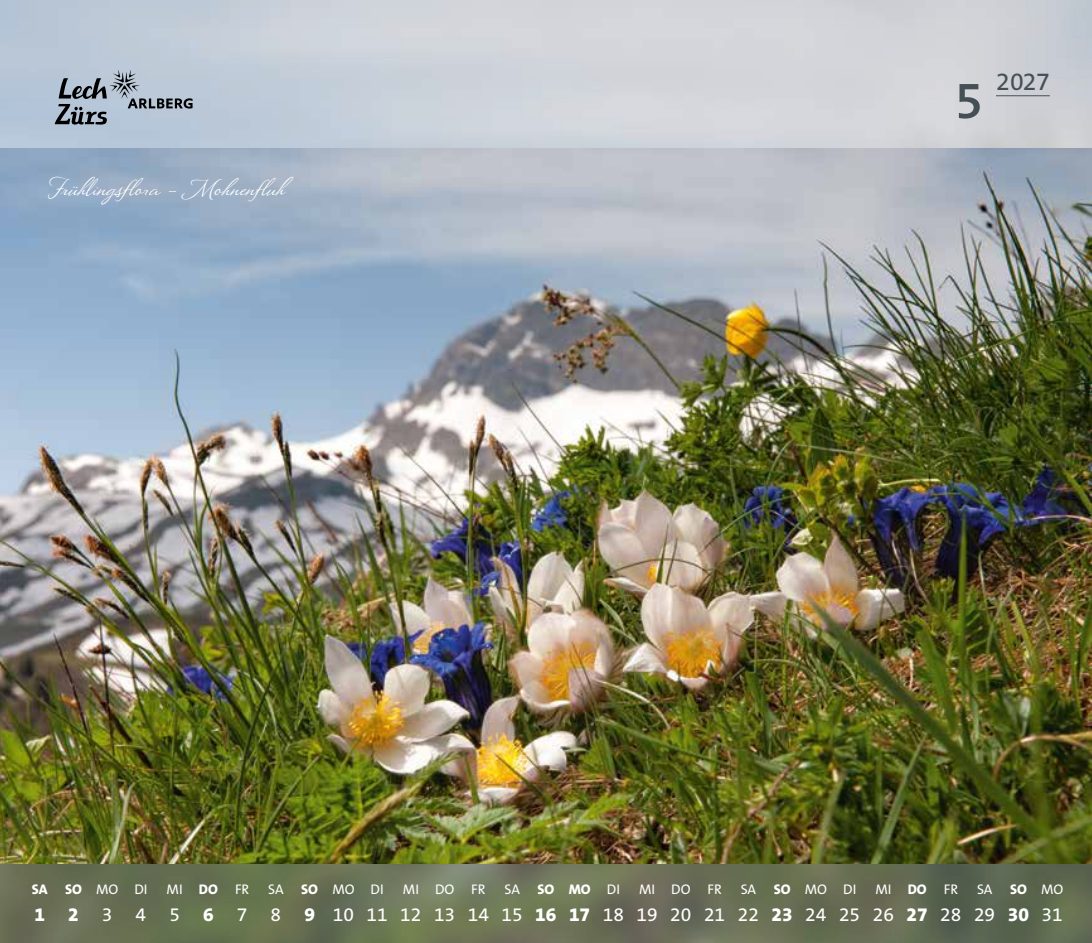
<style>
.page{position:relative;width:1092px;height:943px;background:#fff}
.page>*{position:absolute;margin:0;border:0;box-sizing:border-box;transform-origin:0 0}
.t1{font:600 52.32px "The Sans B W6";color:#445055}
.t2{font:28px "Montague Script";color:#fff}
.t3{font:25.03px "The Sans B W5 Plain";color:#445055}
.t4{font:19.25px "The Sans B W5 Plain";color:#fff}
.t5{font:14px "The Sans B W5 Plain";color:#fff}
.t6{font:800 14px "The Sans B W8";color:#fff}
.s1{font-family:"The Sans B W5 Plain";font-weight:400}
.s2{font-family:"The Sans B W8";font-weight:800}
</style>
<div class="page">
<img style="left:0;top:0;width:1091px;height:149px">
<svg style="left:0;top:863px;width:1091px;height:80px;background:#676f53"></svg>
<img style="left:0;top:149px;width:1091px;height:714px">
<hr style="left:995px;top:95px;width:54px;height:1px;background:#445055">
<svg style="left:55px;top:70px;width:137px;height:55px;background:#98a5b2"></svg>
<h2 class="t2" style="left:49px;top:169px;width:237px">Frühlingsflora - Mohnenfluh</h2>
<h1 class="t1" style="left:954px;top:67px;width:30px">5</h1>
<h3 class="t3" style="left:995px;top:65px;width:55px">2027</h3>
<p class="t6" style="left:32px;top:880px;width:117px">SA SO <span class="s1">MO DI</span></p>
<p class="t5" style="left:167px;top:880px;width:84px">MI <span class="s2">DO</span> FR</p>
<p class="t5" style="left:268px;top:880px;width:17px">SA</p>
<p class="t5" style="left:301px;top:880px;width:84px"><span class="s2">SO</span> MO DI</p>
<p class="t5" style="left:403px;top:880px;width:84px">MI DO FR</p>
<p class="t5" style="left:504px;top:880px;width:17px">SA</p>
<p class="t6" style="left:537px;top:880px;width:84px">SO MO <span class="s1">DI</span></p>
<p class="t5" style="left:639px;top:880px;width:84px">MI DO FR</p>
<p class="t5" style="left:740px;top:880px;width:17px">SA</p>
<p class="t5" style="left:773px;top:880px;width:84px"><span class="s2">SO</span> MO DI</p>
<p class="t5" style="left:875px;top:880px;width:84px">MI <span class="s2">DO</span> FR</p>
<p class="t5" style="left:976px;top:880px;width:17px">SA</p>
<p class="t6" style="left:1009px;top:880px;width:55px">SO <span class="s1">MO</span></p>
<p class="t4" style="left:34px;top:902px;width:1029px"><span class="s2">1 2</span> 3 4 5 <span class="s2">6</span> 7 8 <span class="s2">9</span> 101112131415<span class="s2">1617</span>1819202122<span class="s2">23</span>242526<span class="s2">27</span>2829<span class="s2">30</span>31</p>
</div>
